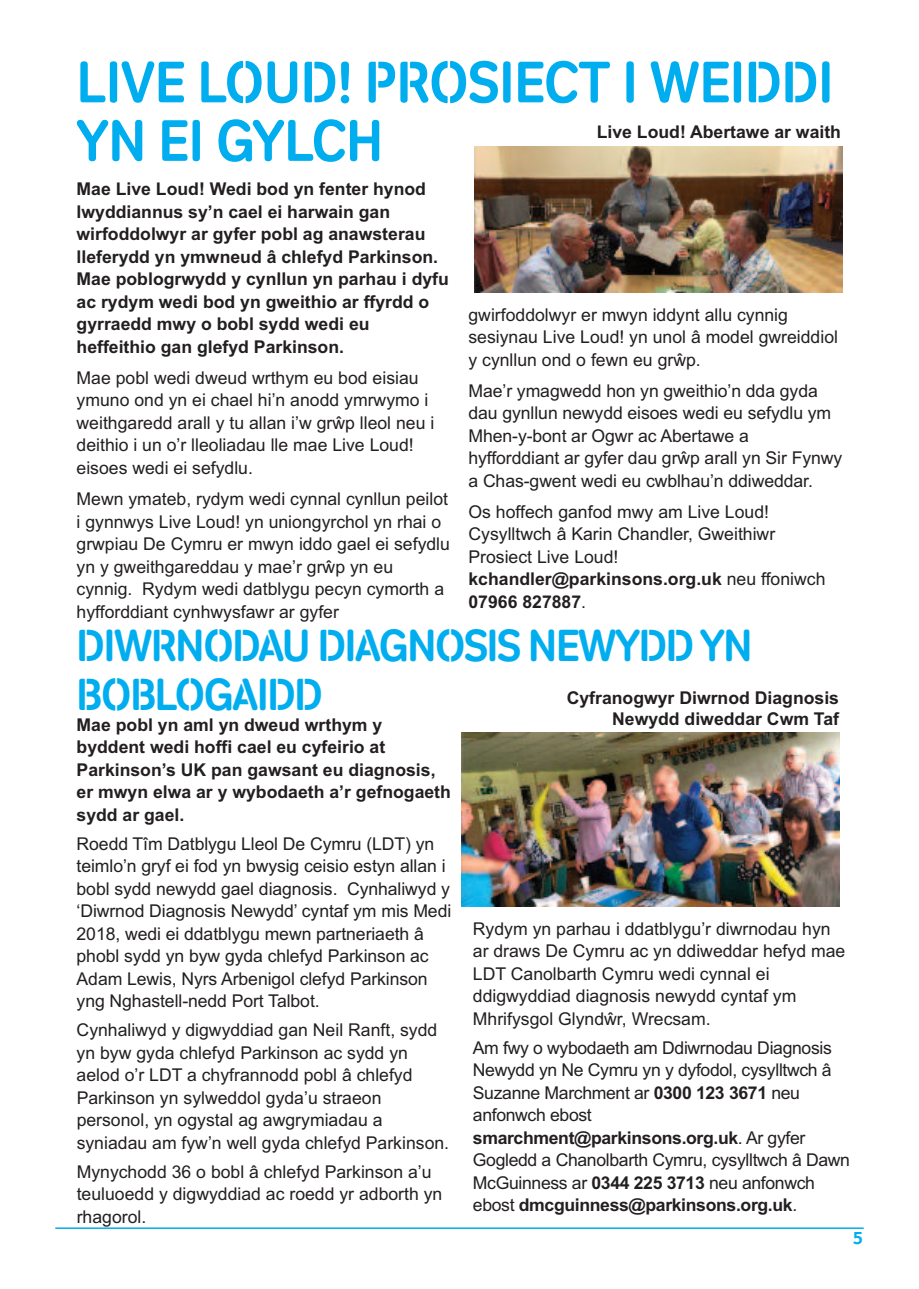
<style>
.page{position:relative;width:919px;height:1289px;background:#fff}
.page>*{position:absolute;margin:0;border:0;box-sizing:border-box;transform-origin:0 0}
.t1{font:58.5px/58.5px "Parkinsons UK Stencil";color:#00aeef}
.t2{font:45px/48.6px "Parkinsons UK Stencil";letter-spacing:-.025em;color:#00aeef}
.t3{font:700 18px "Foundry Sterling";color:#00aeef}
.t4{font:17.7px/22.5px "Arial";color:#231f20}
.t5{font:700 17.7px/22.5px "Arial";color:#231f20}
.t6{font:17.7px/22.5px "Arial";letter-spacing:-.02em;color:#231f20}
.s1{font-weight:700}
</style>
<div class="page">
<hr style="left:55px;top:1227px;width:808px;height:1px;background:#00aeef">
<img style="left:474px;top:147px;width:368px;height:146px">
<img style="left:461px;top:733px;width:378px;height:173px">
<h1 class="t1" style="left:77px;top:53px;width:758px">LIVE LOUD! PROSIECT I WEIDDI<br>YN EI GYLCH</h1>
<p class="t5" style="left:596px;top:120px;width:246px">Live Loud! Abertawe ar waith</p>
<p class="t5" style="left:77px;top:178px;width:374px">Mae Live Loud! Wedi bod yn fenter hynod lwyddiannus sy’n cael ei harwain gan wirfoddolwyr ar gyfer pobl ag anawsterau lleferydd yn ymwneud â chlefyd Parkinson.<br>Mae poblogrwydd y cynllun yn parhau i dyfu ac rydym wedi bod yn gweithio ar ffyrdd o gyrraedd mwy o bobl sydd wedi eu heffeithio gan glefyd Parkinson.</p>
<p class="t4" style="left:77px;top:366px;width:359px">Mae pobl wedi dweud wrthym eu bod eisiau ymuno ond yn ei chael hi’n anodd ymrwymo i weithgaredd arall y tu allan i’w grŵp lleol neu i deithio i un o’r lleoliadau lle mae Live Loud! eisoes wedi ei sefydlu.</p>
<p class="t4" style="left:77px;top:487px;width:375px">Mewn ymateb, rydym wedi cynnal cynllun peilot i gynnwys Live Loud! yn uniongyrchol yn rhai o grwpiau De Cymru er mwyn iddo gael ei sefydlu yn y gweithgareddau y mae’r grŵp yn eu cynnig. Rydym wedi datblygu pecyn cymorth a hyfforddiant cynhwysfawr ar gyfer</p>
<p class="t4" style="left:468px;top:303px;width:371px">gwirfoddolwyr er mwyn iddynt allu cynnig sesiynau Live Loud! yn unol â model gwreiddiol y cynllun ond o fewn eu grŵp.</p>
<p class="t4" style="left:468px;top:379px;width:375px">Mae’r ymagwedd hon yn gweithio’n dda gyda dau gynllun newydd eisoes wedi eu sefydlu ym Mhen-y-bont ar Ogwr ac Abertawe a hyfforddiant ar gyfer dau grŵp arall yn Sir Fynwy a Chas-gwent wedi eu cwblhau’n ddiweddar.</p>
<p class="t4" style="left:468px;top:500px;width:358px">Os hoffech ganfod mwy am Live Loud!<br>Cysylltwch â Karin Chandler, Gweithiwr<br>Prosiect Live Loud! <span class="s1">kchandler@parkinsons.org.uk</span> neu ffoniwch<br><span class="s1">07966 827887</span>.</p>
<h2 class="t2" style="left:77px;top:621px;width:677px">DIWRNODAU DIAGNOSIS NEWYDD YN<br>BOBLOGAIDD</h2>
<p class="t5" style="left:566px;top:686px;width:274px;line-height:21.1px;text-align:right">Cyfranogwyr Diwrnod Diagnosis<br>Newydd diweddar Cwm Taf</p>
<p class="t5" style="left:77px;top:713px;width:376px">Mae pobl yn aml yn dweud wrthym y byddent wedi hoffi cael eu cyfeirio at<br>Parkinson’s UK pan gawsant eu diagnosis, er mwyn elwa ar y wybodaeth a’r gefnogaeth sydd ar gael.</p>
<p class="t4" style="left:77px;top:832px;width:376px">Roedd Tîm Datblygu Lleol De Cymru (LDT) yn teimlo’n gryf ei fod yn bwysig ceisio estyn allan i bobl sydd newydd gael diagnosis. Cynhaliwyd y ‘Diwrnod Diagnosis Newydd’ cyntaf ym mis Medi 2018, wedi ei ddatblygu mewn partneriaeth â phobl sydd yn byw gyda chlefyd Parkinson ac Adam Lewis, Nyrs Arbenigol clefyd Parkinson yng Nghastell-nedd Port Talbot.</p>
<p class="t4" style="left:77px;top:1018px;width:374px">Cynhaliwyd y digwyddiad gan Neil Ranft, sydd yn byw gyda chlefyd Parkinson ac sydd yn aelod o’r LDT a chyfrannodd pobl â chlefyd Parkinson yn sylweddol gyda’u straeon personol, yn ogystal ag awgrymiadau a syniadau am fyw’n well gyda chlefyd Parkinson.</p>
<p class="t4" style="left:77px;top:1160px;width:367px">Mynychodd 36 o bobl â chlefyd Parkinson a’u teuluoedd y digwyddiad ac roedd yr adborth yn rhagorol.</p>
<p class="t4" style="left:473px;top:917px;width:374px">Rydym yn parhau i ddatblygu’r diwrnodau hyn ar draws De Cymru ac yn ddiweddar hefyd mae LDT Canolbarth Cymru wedi cynnal ei ddigwyddiad diagnosis newydd cyntaf ym Mhrifysgol Glyndŵr, Wrecsam.</p>
<p class="t6" style="left:473px;top:1036px;width:378px">Am fwy o wybodaeth am Ddiwrnodau Diagnosis Newydd yn Ne Cymru yn y dyfodol, cysylltwch â Suzanne Marchment ar <span class="s1">0300 123 3671</span> neu anfonwch ebost <span class="s1">smarchment@parkinsons.org.uk</span>. Ar gyfer Gogledd a Chanolbarth Cymru, cysylltwch â Dawn McGuinness ar <span class="s1">0344 225 3713</span> neu anfonwch ebost <span class="s1">dmcguinness@parkinsons.org.uk</span>.</p>
<p class="t3" style="left:852px;top:1226px;width:13px">5</p>
</div>
